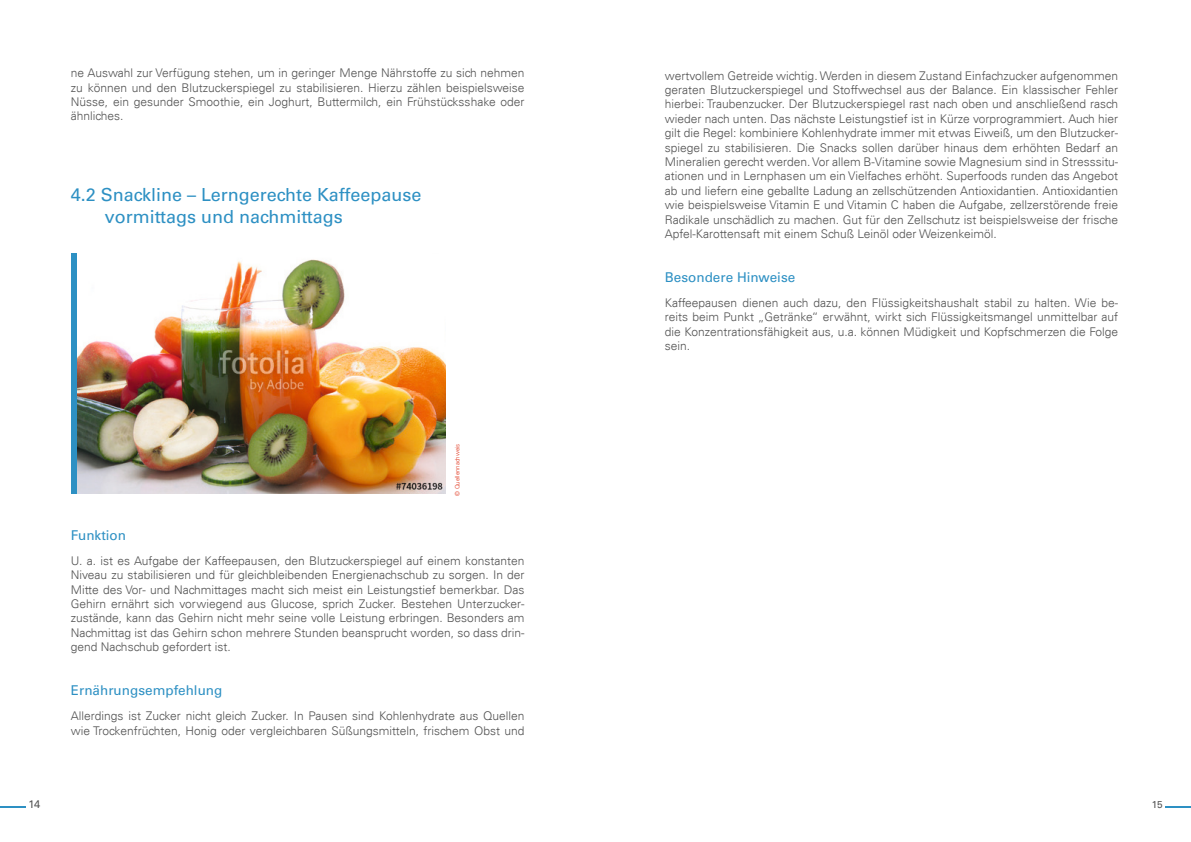
<style>
.page{position:relative;width:1191px;height:842px;background:#fff}
.page>*{position:absolute;margin:0;border:0;box-sizing:border-box;transform-origin:0 0}
.t1{font:500 18px/21.6px "Univers CE";color:#2d90c3}
.t2{font:500 13.5px "Univers CE";color:#2d90c3}
.t3{font:300 12px/14.4px "Univers LT";color:#525252;text-align:justify}
.t4{font:500 11px "Univers CE";color:#525252}
.t5{font:500 10px "Univers CE";color:#525252}
.t6{font:300 6px "Univers LT";color:#e03017}
</style>
<div class="page">
<hr style="left:0;top:806px;width:26px;height:2px;background:#2d90c3">
<hr style="left:1165px;top:806px;width:26px;height:2px;background:#2d90c3">
<img style="left:78px;top:259px;width:368px;height:235px">
<p class="t3" style="left:71px;top:66px;width:455px">ne Auswahl zur Verfügung stehen, um in geringer Menge Nährstoffe zu sich nehmen zu können und den Blutzuckerspiegel zu stabilisieren. Hierzu zählen beispielsweise Nüsse, ein gesunder Smoothie, ein Joghurt, Buttermilch, ein Frühstücksshake oder ähnliches.</p>
<h1 class="t1" style="left:105px;top:184px;width:318px;text-indent:-34px">4.2 Snackline – Lerngerechte Kaffeepause vormittags und nachmittags</h1>
<p class="t6" style="left:454px;top:496px;width:54px;rotate:-90deg">© Quellennachweis</p>
<p class="t2" style="left:71px;top:527px;width:57px">Funktion</p>
<p class="t3" style="left:71px;top:553px;width:455px">U. a. ist es Aufgabe der Kaffeepausen, den Blutzuckerspiegel auf einem konstanten Niveau zu stabilisieren und für gleichbleibenden Energienachschub zu sorgen. In der Mitte des Vor- und Nachmittages macht sich meist ein Leistungstief bemerkbar. Das Gehirn ernährt sich vorwiegend aus Glucose, sprich Zucker. Bestehen Unterzucker&shy;zustände, kann das Gehirn nicht mehr seine volle Leistung erbringen. Besonders am Nachmittag ist das Gehirn schon mehrere Stunden beansprucht worden, so dass drin&shy;gend Nachschub gefordert ist.</p>
<p class="t2" style="left:71px;top:683px;width:153px">Ernährungsempfehlung</p>
<p class="t3" style="left:71px;top:709px;width:455px">Allerdings ist Zucker nicht gleich Zucker. In Pausen sind Kohlenhydrate aus Quellen wie Trockenfrüchten, Honig oder vergleichbaren Süßungsmitteln, frischem Obst und</p>
<p class="t3" style="left:665px;top:68px;width:455px">wertvollem Getreide wichtig. Werden in diesem Zustand Einfachzucker aufgenommen geraten Blutzuckerspiegel und Stoffwechsel aus der Balance. Ein klassischer Fehler hierbei: Traubenzucker. Der Blutzuckerspiegel rast nach oben und anschließend rasch wieder nach unten. Das nächste Leistungstief ist in Kürze vorprogrammiert. Auch hier gilt die Regel: kombiniere Kohlenhydrate immer mit etwas Eiweiß, um den Blutzucker&shy;spiegel zu stabilisieren. Die Snacks sollen darüber hinaus dem erhöhten Bedarf an Mineralien gerecht werden. Vor allem B-Vitamine sowie Magnesium sind in Stresssitu&shy;ationen und in Lernphasen um ein Vielfaches erhöht. Superfoods runden das Angebot ab und liefern eine geballte Ladung an zellschützenden Antioxidantien. Antioxidantien wie beispielsweise Vitamin E und Vitamin C haben die Aufgabe, zellzerstörende freie Radikale unschädlich zu machen. Gut für den Zellschutz ist beispielsweise der frische Apfel-Karottensaft mit einem Schuß Leinöl oder Weizenkeimöl.</p>
<p class="t2" style="left:665px;top:269px;width:132px">Besondere Hinweise</p>
<p class="t3" style="left:665px;top:295px;width:455px">Kaffeepausen dienen auch dazu, den Flüssigkeitshaushalt stabil zu halten. Wie be&shy;reits beim Punkt „Getränke“ erwähnt, wirkt sich Flüssigkeitsmangel unmittelbar auf die Konzentrationsfähigkeit aus, u.a. können Müdigkeit und Kopfschmerzen die Folge sein.</p>
<p class="t4" style="left:28px;top:798px;width:13px">14</p>
<p class="t5" style="left:1151px;top:799px;width:12px">15</p>
</div>
